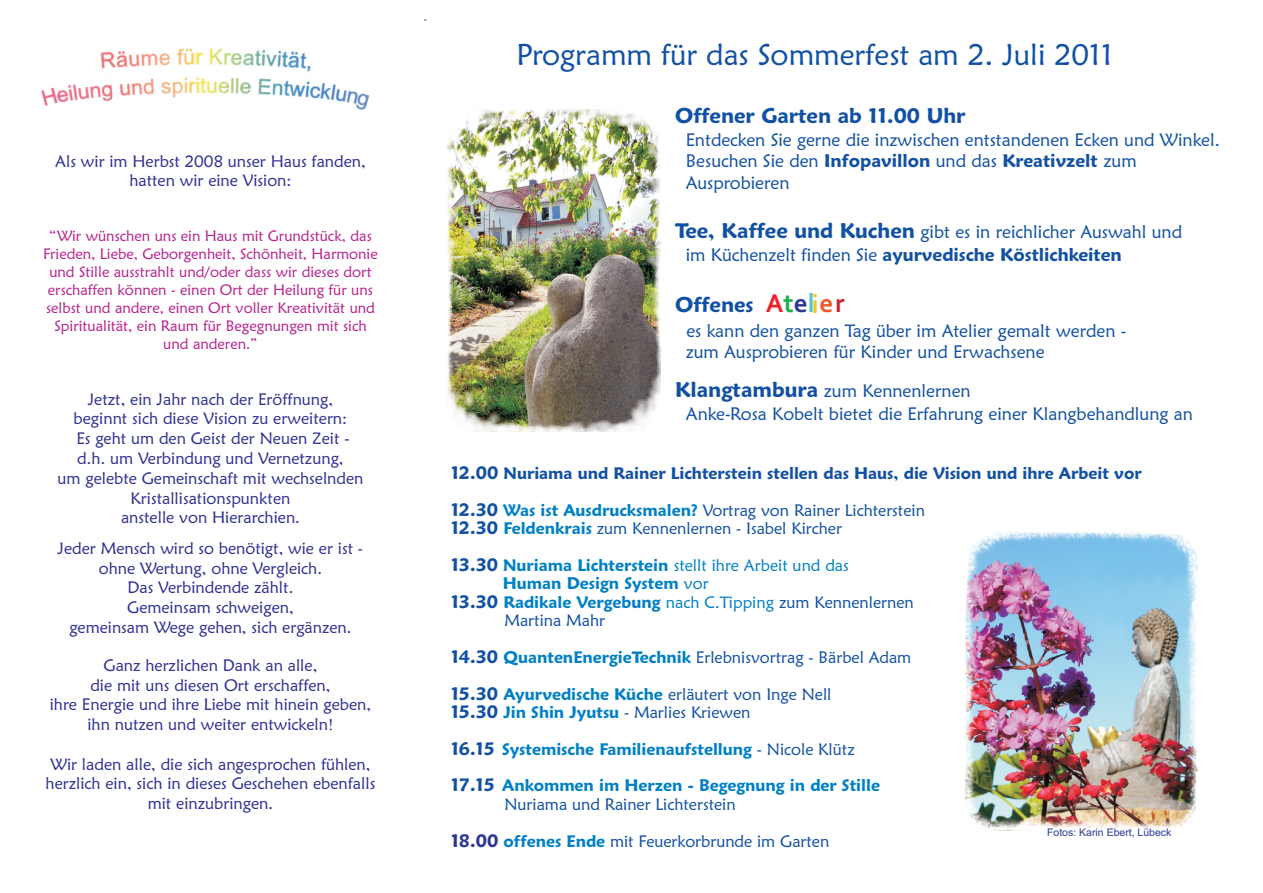
<style>
.page{position:relative;width:1263px;height:893px;background:#fff}
.page>*{position:absolute;margin:0;border:0;box-sizing:border-box;transform-origin:0 0}
.t1{font:30px "Maiandra GD";color:#1150a3}
.t2{font:700 27px "Corbel";color:#ee2028}
.t3{font:700 21px "Maiandra GD";color:#1150a3}
.t4{font:18px/21.6px "Maiandra GD";color:#1150a3}
.t5{font:18px "Arial";color:#808285}
.t6{font:16.5px/19.8px "Maiandra GD";color:#2e3092;text-align:center}
.t7{font:16.5px/18.5px "Maiandra GD";color:#1150a3}
.t8{font:700 16.5px/18.5px "Maiandra GD";color:#0080c6}
.t9{font:700 16.5px "Maiandra GD";color:#1150a3}
.t10{font:16.5px "Maiandra GD";color:#0080c6}
.t11{font:15px/18px "Maiandra GD";color:#b6218b;text-align:center}
.t12{font:10.5px "Arial";color:#2a3c98}
.s1{font-family:"Times New Roman"}
.s2{font-weight:700}
.s3{font-weight:700;font-size:21px}
.s4{color:#1ab04b}
.s5{color:#2c3695}
.s6{color:#54c5cf}
.s7{color:#fac61c}
.s8{color:#f15927}
.s9{color:#c0262f}
.s10{font-size:18px}
.s11{font-weight:700;font-size:18px}
.s12{font-weight:700;color:#0080c6}
.s13{font-weight:700;font-size:18px;color:#1150a3}
.s14{color:#0080c6}
.s15{font-size:18px;color:#1150a3}
.s16{font-weight:400;color:#1150a3}
.s17{font-weight:700;font-size:18px;color:#2c3695}
.s18{font-weight:400}
</style>
<div class="page">
<img style="left:447px;top:110px;width:213px;height:321px">
<img style="left:965px;top:531px;width:232px;height:300px">
<img style="left:41px;top:48px;width:328px;height:62px">
<p class="t6" style="left:55px;top:153px;width:312px">Als wir im Herbst 2008 unser Haus fanden, hatten wir eine Vision:</p>
<p class="t11" style="left:43px;top:228px;width:336px">“Wir wünschen uns ein Haus mit Grundstück, das Frieden, Liebe, Geborgenheit, Schönheit, Harmonie und Stille ausstrahlt und/oder dass wir dieses dort erschaffen können - einen Ort der Heilung für uns selbst und andere, einen Ort voller Kreativität und Spiritualität, ein Raum für Begegnungen mit sich und anderen.”</p>
<p class="t6" style="left:57px;top:390px;width:307px">Jetzt, ein Jahr nach der Eröffnung,<br>beginnt sich diese Vision zu erweitern:<br>Es geht um den Geist der Neuen Zeit -<br>d.h. um Verbindung und Vernetzung,<br>um gelebte Gemeinschaft mit wechselnden Kristallisationspunkten<br>anstelle von Hierarchien.</p>
<p class="t6" style="left:58px;top:540px;width:307px">Jeder Mensch wird so benötigt, wie er ist - ohne Wertung, ohne Vergleich.<br>Das Verbindende zählt.<br>Gemeinsam schweigen,<br>gemeinsam Wege gehen, sich ergänzen.</p>
<p class="t6" style="left:50px;top:657px;width:323px">Ganz herzlichen Dank an alle,<br>die mit uns diesen Ort erschaffen,<br>ihre Energie und ihre Liebe mit hinein geben, ihn nutzen und weiter entwickeln<span class="s1">!</span></p>
<p class="t6" style="left:46px;top:755px;width:331px">Wir laden alle, die sich angesprochen fühlen, herzlich ein, sich in dieses Geschehen ebenfalls mit einzubringen.</p>
<p class="t5" style="left:423px;top:8px;width:7px">.</p>
<h1 class="t1" style="left:517px;top:42px;width:598px">Programm für das Sommerfest am 2. Juli 2011</h1>
<p class="t3" style="left:675px;top:107px;width:292px">Offener Garten ab 11.00 Uhr</p>
<p class="t4" style="left:686px;top:130px;width:536px">Entdecken Sie gerne die inzwischen entstandenen Ecken und Winkel.<br>Besuchen Sie den <span class="s2">Infopavillon</span> und das <span class="s2">Kreativzelt</span> zum<br>Ausprobieren</p>
<p class="t4" style="left:686px;top:223px;width:498px;line-height:22.4px;text-indent:-11px"><span class="s3">Tee, Kaffee und Kuchen</span> gibt es in reichlicher Auswahl und im Küchenzelt finden Sie <span class="s2">ayurvedische Köstlichkeiten</span></p>
<h2 class="t2" style="left:766px;top:292px;width:80px">A<span class="s4">t</span><span class="s5">e</span><span class="s6">l</span><span class="s7">i</span><span class="s8">e</span><span class="s9">r</span></h2>
<p class="t3" style="left:675px;top:296px;width:80px">Offenes</p>
<p class="t4" style="left:686px;top:321px;width:442px">es kann den ganzen Tag über im Atelier gemalt werden - zum Ausprobieren für Kinder und Erwachsene</p>
<p class="t4" style="left:686px;top:381px;width:509px;line-height:22.4px;text-indent:-11px"><span class="s3">Klangtambura</span> zum Kennenlernen<br>Anke-Rosa Kobelt bietet die Erfahrung einer Klangbehandlung an</p>
<p class="t9" style="left:451px;top:466px;width:692px"><span class="s10">12.00</span> Nuriama und Rainer Lichterstein stellen das Haus, die Vision und ihre Arbeit vor</p>
<p class="t7" style="left:451px;top:502px;width:475px"><span class="s11">12.30</span> <span class="s12">Was ist Ausdrucksmalen?</span> Vortrag von Rainer Lichterstein<br><span class="s11">12.30</span> <span class="s12">Feldenkrais</span> zum Kennenlernen - Isabel Kircher</p>
<p class="t10" style="left:451px;top:558px;width:399px"><span class="s13">13.30</span> <span class="s2">Nuriama Lichterstein</span> stellt ihre Arbeit und das</p>
<p class="t7" style="left:504px;top:594px;width:411px;text-indent:-53px"><span class="s11">13.30</span> <span class="s12">Radikale Vergebung</span> <span class="s14">nach C.Tipping</span> zum Kennenlernen<br>Martina Mahr</p>
<p class="t7" style="left:451px;top:649px;width:462px"><span class="s11">14.30</span> <span class="s12">QuantenEnergieTechnik</span> Erlebnisvortrag - Bärbel Adam</p>
<p class="t7" style="left:451px;top:686px;width:382px"><span class="s11">15.30</span> <span class="s12">Ayurvedische Küche</span> erläutert von Inge Nell<br><span class="s11">15.30</span> <span class="s12">Jin Shin Jyutsu</span> - Marlies Kriewen</p>
<p class="t8" style="left:451px;top:741px;width:405px"><span class="s15">16.15</span> Systemische Familienaufstellung <span class="s16">- Nicole Klütz</span></p>
<p class="t8" style="left:504px;top:778px;width:377px;text-indent:-53px"><span class="s15">17.15</span> Ankommen im Herzen - Begegnung in der Stille<br><span class="s16">Nuriama und Rainer Lichterstein</span></p>
<p class="t7" style="left:451px;top:833px;width:380px"><span class="s17">18.00</span> <span class="s12">offenes Ende</span> mit Feuerkorbrunde im Garten</p>
<p class="t8" style="left:503px;top:576px;width:207px">Human Design System <span class="s18">vor</span></p>
<p class="t12" style="left:1047px;top:828px;width:126px">Fotos: Karin Ebert, Lübeck</p>
</div>
